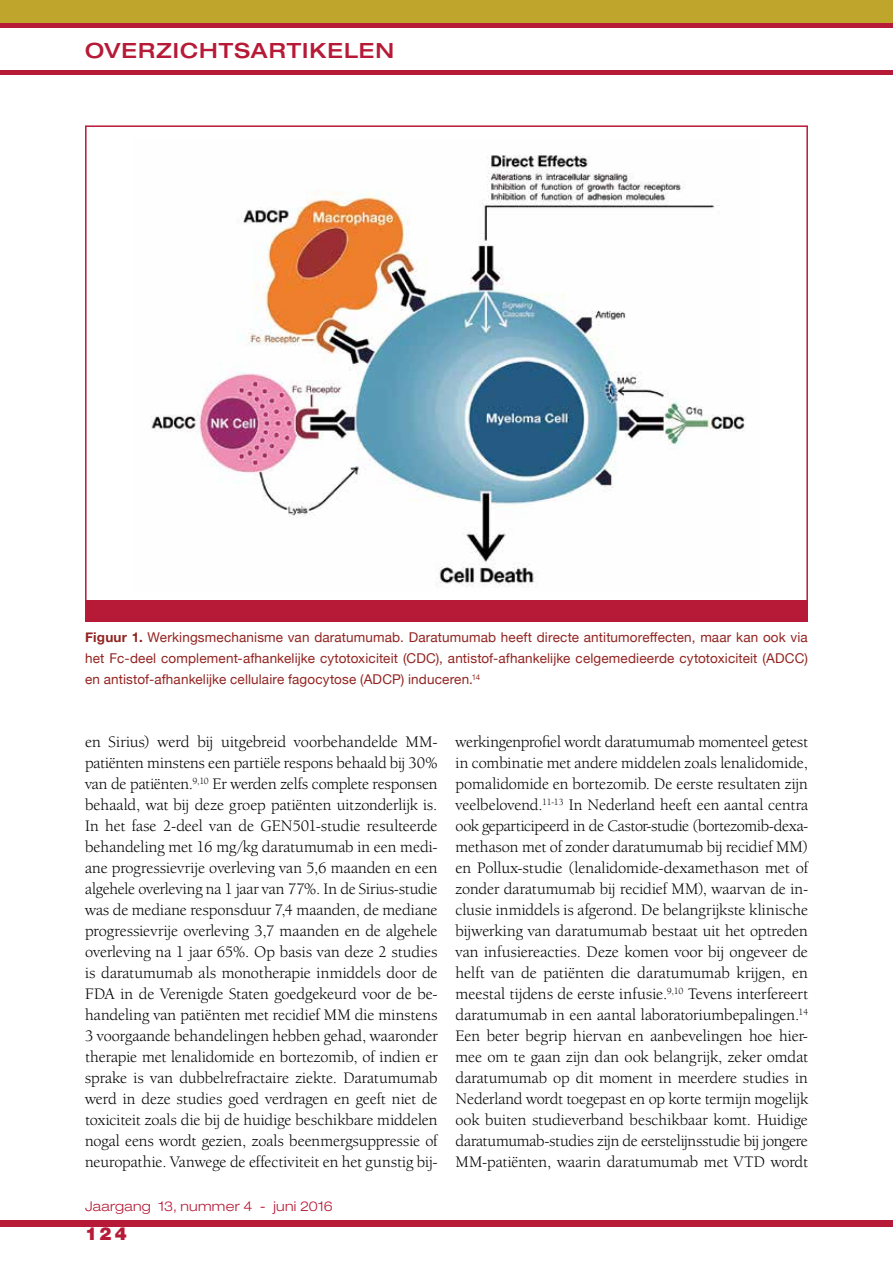
<style>
.page{position:relative;width:893px;height:1263px;background:#fff}
.page>*{position:absolute;margin:0;border:0;box-sizing:border-box;transform-origin:0 0}
.t1{font:500 expanded 21px "Helvetica Neue LT Std";letter-spacing:.05em;color:#b61a37}
.t2{font:900 18px "Helvetica Neue LT Std";color:#b61a37}
.t3{font:16.5px/21px "Berkeley Oldstyle IT Cby BT";color:#000;text-align:justify}
.t4{font:13.5px/21px "Helvetica Neue";letter-spacing:.01em;color:#922421;text-align:justify}
.t5{font:300 expanded 13.5px "Helvetica Neue LT Std";letter-spacing:.02em;color:#b61a37}
.s1{font-weight:700}
</style>
<div class="page">
<div style="left:0;top:0;width:893px;height:23px;background:#bfa52c"></div>
<div style="left:0;top:1220px;width:893px;height:7px;background:#b61a37"></div>
<hr style="left:0;top:70px;width:893px;height:4px;background:#b61a37">
<div style="left:0;top:23px;width:893px;height:5px;background:#b61a37"></div>
<img style="left:150px;top:155px;width:596px;height:432px">
<div style="left:85px;top:600px;width:723px;height:21px;background:#b61a37"></div>
<p class="t1" style="left:85px;top:37px;width:311px">OVERZICHTSARTIKELEN</p>
<p class="t4" style="left:85px;top:627px;width:724px"><span class="s1">Figuur 1.</span> Werkingsmechanisme van daratumumab. Daratumumab heeft directe antitumoreffecten, maar kan ook via het Fc-deel complement-afhankelijke cytotoxiciteit (CDC), antistof-afhankelijke celgemedieerde cytotoxiciteit (ADCC) en antistof-afhankelijke cellulaire fagocytose (ADCP) induceren.<sup>14</sup></p>
<p class="t3" style="left:85px;top:731px;width:354px">en Sirius) werd bij uitgebreid voorbehandelde MM&shy;patiënten minstens een partiële respons behaald bij 30% van de patiënten.<sup>9,10</sup> Er werden zelfs complete responsen behaald, wat bij deze groep patiënten uitzonderlijk is.<br>In het fase 2-deel van de GEN501-studie resulteerde behandeling met 16 mg/kg daratumumab in een medi&shy;ane progressievrije overleving van 5,6 maanden en een algehele overleving na 1 jaar van 77%. In de Sirius-studie was de mediane responsduur 7,4 maanden, de mediane progressievrije overleving 3,7 maanden en de algehele overleving na 1 jaar 65%. Op basis van deze 2 studies is daratumumab als monotherapie inmiddels door de FDA in de Verenigde Staten goedgekeurd voor de be&shy;handeling van patiënten met recidief MM die minstens 3 voorgaande behandelingen hebben gehad, waaronder therapie met lenalidomide en bortezomib, of indien er sprake is van dubbelrefractaire ziekte. Daratumumab werd in deze studies goed verdragen en geeft niet de toxiciteit zoals die bij de huidige beschikbare middelen nogal eens wordt gezien, zoals beenmergsuppressie of neuropathie. Vanwege de effectiviteit en het gunstig bij-</p>
<p class="t3" style="left:455px;top:731px;width:354px">werkingenprofiel wordt daratumumab momenteel getest in combinatie met andere middelen zoals lenalidomide, pomalidomide en bortezomib. De eerste resultaten zijn veelbelovend.<sup>11-13</sup> In Nederland heeft een aantal centra ook geparticipeerd in de Castor-studie (bortezomib-dexa&shy;methason met of zonder daratumumab bij recidief MM) en Pollux-studie (lenalidomide-dexamethason met of zonder daratumumab bij recidief MM), waarvan de in&shy;clusie inmiddels is afgerond. De belangrijkste klinische bijwerking van daratumumab bestaat uit het optreden van infusiereacties. Deze komen voor bij ongeveer de helft van de patiënten die daratumumab krijgen, en meestal tijdens de eerste infusie.<sup>9,10</sup> Tevens interfereert daratumumab in een aantal laboratoriumbepalingen.<sup>14<br></sup>Een beter begrip hiervan en aanbevelingen hoe hier&shy;mee om te gaan zijn dan ook belangrijk, zeker omdat daratumumab op dit moment in meerdere studies in Nederland wordt toegepast en op korte termijn mogelijk ook buiten studieverband beschikbaar komt. Huidige daratumumab-studies zijn de eerstelijnsstudie bij jongere MM-patiënten, waarin daratumumab met VTD wordt</p>
<p class="t5" style="left:85px;top:1198px;width:249px">Jaargang 13, nummer 4 - juni 2016</p>
<p class="t2" style="left:85px;top:1222px;width:43px">124</p>
</div>
